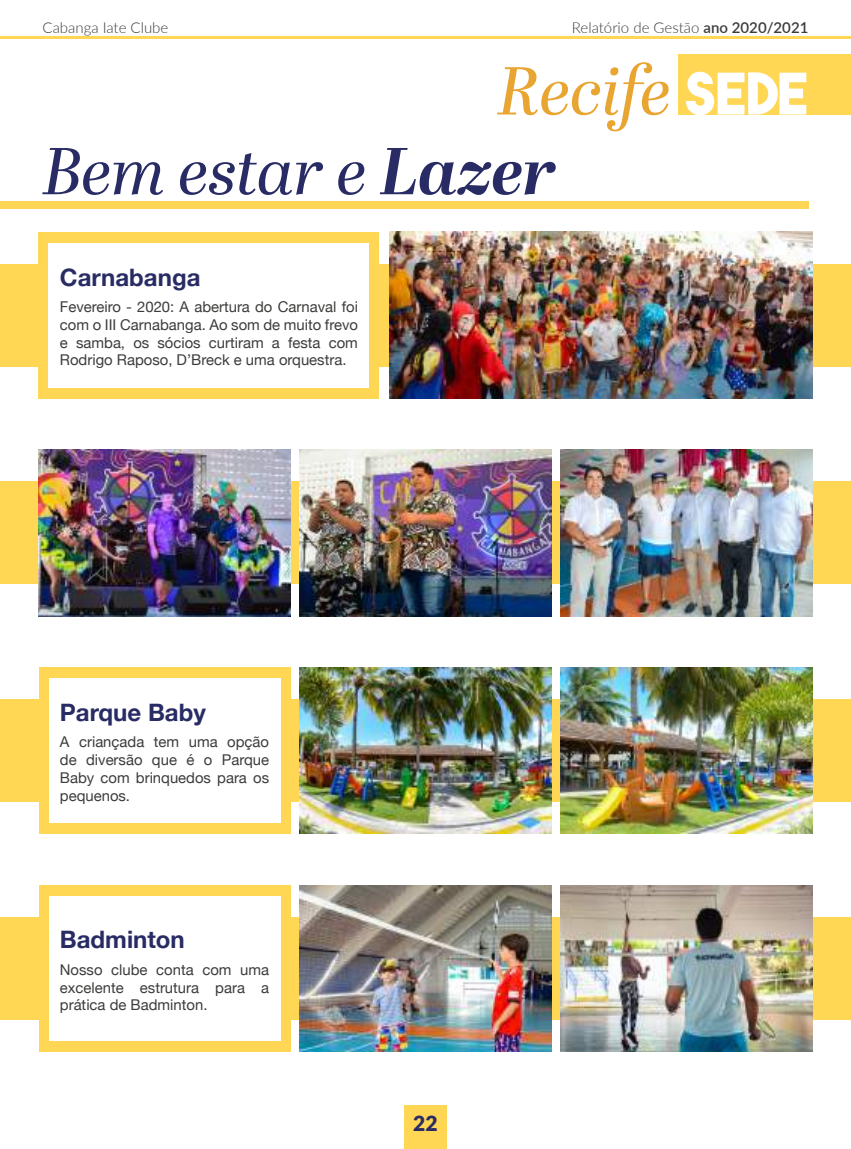
<style>
.page{position:relative;width:851px;height:1149px;background:#fff}
.page>*{position:absolute;margin:0;border:0;box-sizing:border-box;transform-origin:0 0}
.t1{font:italic 67.5px "Abril Display";letter-spacing:-.01em;color:#e9a531}
.t2{font:italic 66px "Abril Display";color:#292c64}
.t3{font:700 24px "Helvetica Neue";color:#292c64}
.t4{font:900 21px "Lato";color:#292c64}
.t5{font:300 15px "Lato";color:#3c3c3b}
.t6{font:14.85px/17.9px "Helvetica Neue";color:#3c3c3b;text-align:justify}
.s1{font-weight:600}
.s2{font-family:"The Bold Font";font-style:normal;font-size:57px;color:#fff}
.s3{font-weight:700}
</style>
<div class="page">
<hr style="left:0;top:36px;width:850px;height:2px;background:#ffd754">
<div style="left:404px;top:1104px;width:42px;height:44px;background:#ffd754"></div>
<div style="left:0;top:699px;width:850px;height:102px;background:#ffd754"></div>
<div style="left:0;top:916px;width:850px;height:103px;background:#ffd754"></div>
<div style="left:0;top:201px;width:808px;height:7px;background:#ffd754"></div>
<div style="left:678px;top:54px;width:172px;height:61px;background:#ffd754"></div>
<div style="left:0;top:481px;width:850px;height:103px;background:#ffd754"></div>
<div style="left:0;top:264px;width:850px;height:102px;background:#ffd754"></div>
<div style="left:39px;top:232px;width:340px;height:166px;background:#ffd754"></div>
<div style="left:39px;top:667px;width:251px;height:166px;background:#ffd754"></div>
<div style="left:39px;top:884px;width:251px;height:167px;background:#ffd754"></div>
<div style="left:49px;top:243px;width:320px;height:144px;background:#fff"></div>
<div style="left:49px;top:678px;width:231px;height:144px;background:#fff"></div>
<div style="left:49px;top:895px;width:231px;height:145px;background:#fff"></div>
<img style="left:299px;top:449px;width:252px;height:167px">
<img style="left:560px;top:449px;width:252px;height:167px">
<img style="left:39px;top:449px;width:251px;height:167px">
<img style="left:389px;top:232px;width:423px;height:166px">
<img style="left:560px;top:667px;width:252px;height:166px">
<img style="left:299px;top:667px;width:252px;height:166px">
<img style="left:560px;top:885px;width:252px;height:166px">
<img style="left:299px;top:885px;width:252px;height:166px">
<p class="t5" style="left:43px;top:17px;width:127px">Cabanga Iate Clube</p>
<p class="t5" style="left:571px;top:17px;width:238px">Relatório de Gestão <span class="s1">ano 2020/2021</span></p>
<h1 class="t1" style="left:497px;top:43px;width:312px">Recife <span class="s2">Sede</span></h1>
<h2 class="t2" style="left:43px;top:124px;width:514px">Bem estar e <span class="s3">Lazer</span></h2>
<h3 class="t3" style="left:60px;top:262px;width:142px">Carnabanga</h3>
<p class="t6" style="left:60px;top:297px;width:299px">Fevereiro - 2020: A abertura do Carnaval foi com o III Carnabanga. Ao som de muito frevo e samba, os sócios curtiram a festa com Rodrigo Raposo, D’Breck e uma orquestra.</p>
<h3 class="t3" style="left:60px;top:697px;width:147px">Parque Baby</h3>
<p class="t6" style="left:60px;top:732px;width:211px">A criançada tem uma opção de diversão que é o Parque Baby com brinquedos para os pequenos.</p>
<h3 class="t3" style="left:60px;top:924px;width:126px">Badminton</h3>
<p class="t6" style="left:60px;top:960px;width:211px">Nosso clube conta com uma excelente estrutura para a prática de Badminton.</p>
<h3 class="t4" style="left:413px;top:1106px;width:26px">22</h3>
</div>
